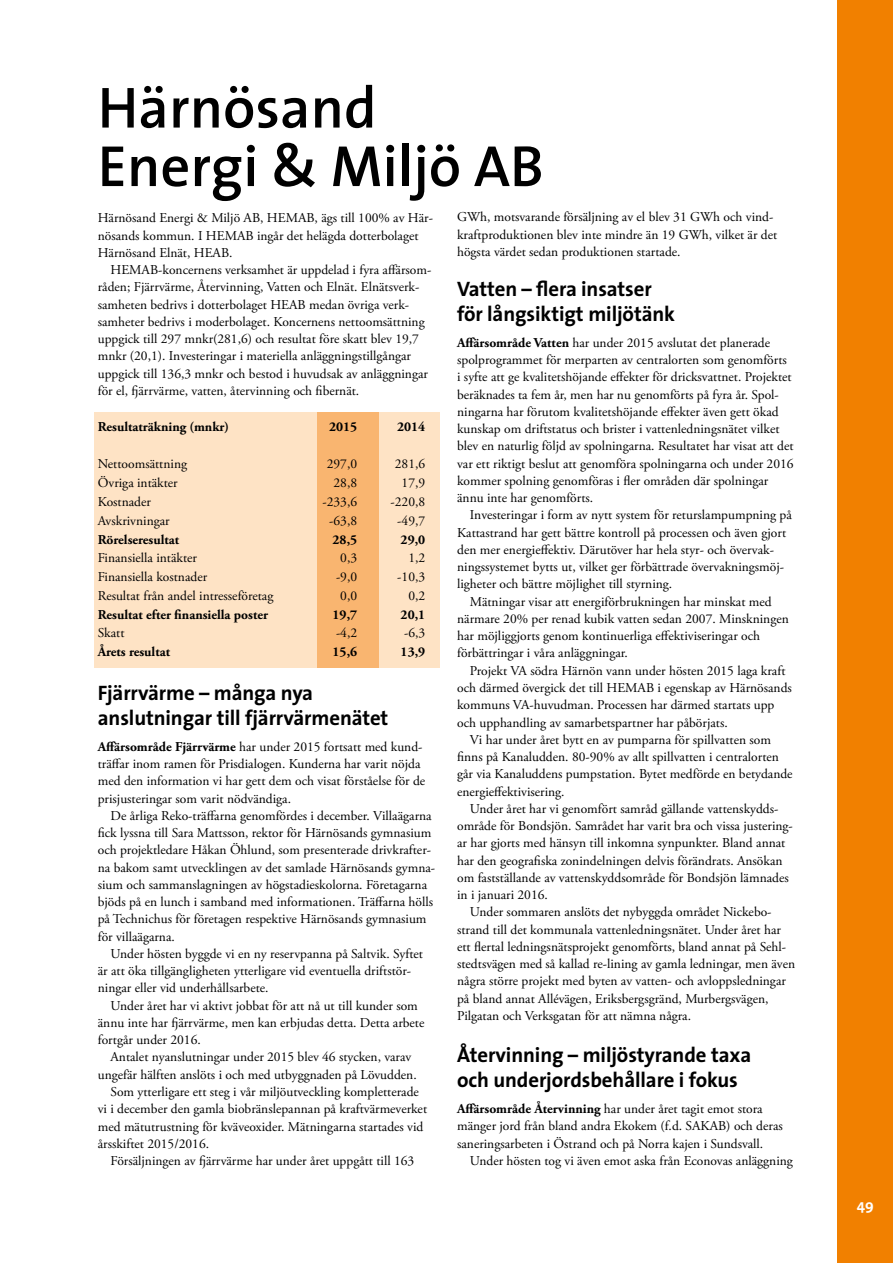
<style>
.page{position:relative;width:893px;height:1263px;background:#fff}
.page>*{position:absolute;margin:0;border:0;box-sizing:border-box;transform-origin:0 0}
.t1{font:600 58.5px/58.5px "The Sans";color:#000}
.t2{font:700 21px/25.2px "The Sans";letter-spacing:-.005em;color:#000}
.t3{font:700 15px "The Sans";color:#fff}
.t4{font:13.5px/17.2px "Adobe Garamond Pro";color:#000}
.t5{font:700 13.5px "Adobe Garamond Pro";color:#000}
.s1{font-weight:700}
</style>
<div class="page">
<div style="left:838px;top:0;width:55px;height:1263px;background:#f18000"></div>
<div style="left:94px;top:412px;width:346px;height:256px;background:#fee3c5"></div>
<div style="left:317px;top:412px;width:62px;height:256px;background:#f9b570"></div>
<h1 class="t1" style="left:98px;top:77px;width:447px">Härnösand<br>Energi &amp; Miljö AB</h1>
<p class="t4" style="left:98px;top:210px;width:337px">Härnösand Energi &amp; Miljö AB, HEMAB, ägs till 100% av Här&shy;nösands kommun. I HEMAB ingår det helägda dotterbolaget<br>Härnösand Elnät, HEAB.</p>
<p class="t4" style="left:98px;top:262px;width:335px;text-indent:13px">HEMAB-koncernens verksamhet är uppdelad i fyra affärsom&shy;råden; Fjärrvärme, Återvinning, Vatten och Elnät. Elnätsverk&shy;samheten bedrivs i dotterbolaget HEAB medan övriga verk&shy;samheter bedrivs i moderbolaget. Koncernens nettoomsättning uppgick till 297 mnkr(281,6) och resultat före skatt blev 19,7 mnkr (20,1). Investeringar i materiella anläggningstillgångar uppgick till 136,3 mnkr och bestod i huvudsak av anläggningar för el, fjärrvärme, vatten, återvinning och fibernät.</p>
<p class="t5" style="left:98px;top:419px;width:133px">Resultaträkning (mnkr)</p>
<p class="t5" style="left:329px;top:419px;width:30px">2015</p>
<p class="t5" style="left:397px;top:419px;width:30px">2014</p>
<p class="t4" style="left:98px;top:456px;width:91px">Nettoomsättning</p>
<p class="t4" style="left:327px;top:456px;width:32px">297,0</p>
<p class="t4" style="left:395px;top:456px;width:32px">281,6</p>
<p class="t4" style="left:98px;top:475px;width:82px">Övriga intäkter</p>
<p class="t4" style="left:334px;top:475px;width:25px">28,8</p>
<p class="t4" style="left:402px;top:475px;width:25px">17,9</p>
<p class="t4" style="left:98px;top:494px;width:55px">Kostnader</p>
<p class="t4" style="left:322px;top:494px;width:36px">-233,6</p>
<p class="t4" style="left:391px;top:494px;width:36px">-220,8</p>
<p class="t4" style="left:98px;top:512px;width:73px">Avskrivningar</p>
<p class="t4" style="left:329px;top:512px;width:29px">-63,8</p>
<p class="t4" style="left:397px;top:512px;width:29px">-49,7</p>
<p class="t5" style="left:98px;top:531px;width:83px">Rörelseresultat</p>
<p class="t5" style="left:333px;top:531px;width:26px">28,5</p>
<p class="t5" style="left:401px;top:531px;width:26px">29,0</p>
<p class="t4" style="left:98px;top:550px;width:101px">Finansiella intäkter</p>
<p class="t4" style="left:340px;top:550px;width:18px">0,3</p>
<p class="t4" style="left:408px;top:550px;width:18px">1,2</p>
<p class="t4" style="left:98px;top:569px;width:111px">Finansiella kostnader</p>
<p class="t4" style="left:336px;top:569px;width:23px">-9,0</p>
<p class="t4" style="left:397px;top:569px;width:29px">-10,3</p>
<p class="t4" style="left:98px;top:587px;width:177px">Resultat från andel intresseföretag</p>
<p class="t4" style="left:340px;top:587px;width:18px">0,0</p>
<p class="t4" style="left:408px;top:587px;width:18px">0,2</p>
<p class="t5" style="left:98px;top:606px;width:172px">Resultat efter finansiella poster</p>
<p class="t5" style="left:333px;top:606px;width:26px">19,7</p>
<p class="t5" style="left:401px;top:606px;width:26px">20,1</p>
<p class="t4" style="left:98px;top:625px;width:28px">Skatt</p>
<p class="t4" style="left:336px;top:625px;width:23px">-4,2</p>
<p class="t4" style="left:404px;top:625px;width:23px">-6,3</p>
<p class="t5" style="left:98px;top:644px;width:74px">Årets resultat</p>
<p class="t5" style="left:333px;top:644px;width:26px">15,6</p>
<p class="t5" style="left:401px;top:644px;width:26px">13,9</p>
<h2 class="t2" style="left:98px;top:680px;width:292px">Fjärrvärme – många nya anslutningar till fjärrvärmenätet</h2>
<p class="t4" style="left:98px;top:738px;width:329px"><span class="s1">Affärsområde Fjärrvärme</span> har under 2015 fortsatt med kund&shy;träffar inom ramen för Prisdialogen. Kunderna har varit nöjda med den information vi har gett dem och visat förståelse för de prisjusteringar som varit nödvändiga.</p>
<p class="t4" style="left:98px;top:807px;width:339px;text-indent:13px">De årliga Reko-träffarna genomfördes i december. Villaägarna fick lyssna till Sara Mattsson, rektor för Härnösands gymnasium och projektledare Håkan Öhlund, som presenterade drivkrafter&shy;na bakom samt utvecklingen av det samlade Härnösands gymna&shy;sium och sammanslagningen av högstadieskolorna. Företagarna bjöds på en lunch i samband med informationen. Träffarna hölls på Technichus för företagen respektive Härnösands gymnasium för villaägarna.</p>
<p class="t4" style="left:98px;top:945px;width:327px;text-indent:13px">Under hösten byggde vi en ny reservpanna på Saltvik. Syftet är att öka tillgängligheten ytterligare vid eventuella driftstör&shy;ningar eller vid underhållsarbete.</p>
<p class="t4" style="left:98px;top:997px;width:328px;text-indent:13px">Under året har vi aktivt jobbat för att nå ut till kunder som ännu inte har fjärrvärme, men kan erbjudas detta. Detta arbete fortgår under 2016.</p>
<p class="t4" style="left:111px;top:1049px;width:302px">Antalet nyanslutningar under 2015 blev 46 stycken, varav</p>
<p class="t4" style="left:98px;top:1066px;width:320px">ungefär hälften anslöts i och med utbyggnaden på Lövudden.</p>
<p class="t4" style="left:111px;top:1083px;width:310px">Som ytterligare ett steg i vår miljöutveckling kompletterade</p>
<p class="t4" style="left:98px;top:1101px;width:331px">vi i december den gamla biobränslepannan på kraftvärmeverket</p>
<p class="t4" style="left:98px;top:1118px;width:327px">med mätutrustning för kväveoxider. Mätningarna startades vid</p>
<p class="t4" style="left:98px;top:1135px;width:113px">årsskiftet 2015/2016.</p>
<p class="t4" style="left:111px;top:1152px;width:305px">Försäljningen av fjärrvärme har under året uppgått till 163</p>
<p class="t4" style="left:457px;top:209px;width:322px">GWh, motsvarande försäljning av el blev 31 GWh och vind&shy;kraftproduktionen blev inte mindre än 19 GWh, vilket är det högsta värdet sedan produktionen startade.</p>
<h2 class="t2" style="left:457px;top:276px;width:219px">Vatten – flera insatser för långsiktigt miljötänk</h2>
<p class="t4" style="left:457px;top:334px;width:338px"><span class="s1">Affärsområde Vatten</span> har under 2015 avslutat det planerade spolprogrammet för merparten av centralorten som genomförts i syfte att ge kvalitetshöjande effekter för dricksvattnet. Projektet beräknades ta fem år, men har nu genomförts på fyra år. Spol&shy;ningarna har förutom kvalitetshöjande effekter även gett ökad kunskap om driftstatus och brister i vattenledningsnätet vilket blev en naturlig följd av spolningarna. Resultatet har visat att det var ett riktigt beslut att genomföra spolningarna och under 2016 kommer spolning genomföras i fler områden där spolningar ännu inte har genomförts.</p>
<p class="t4" style="left:457px;top:507px;width:336px;text-indent:13px">Investeringar i form av nytt system för returslampumpning på Kattastrand har gett bättre kontroll på processen och även gjort den mer energieffektiv. Därutöver har hela styr- och övervak&shy;ningssystemet bytts ut, vilket ger förbättrade övervakningsmöj&shy;ligheter och bättre möjlighet till styrning.</p>
<p class="t4" style="left:457px;top:593px;width:333px;text-indent:13px">Mätningar visar att energiförbrukningen har minskat med närmare 20% per renad kubik vatten sedan 2007. Minskningen har möjliggjorts genom kontinuerliga effektiviseringar och förbättringar i våra anläggningar.</p>
<p class="t4" style="left:470px;top:662px;width:317px">Projekt VA södra Härnön vann under hösten 2015 laga kraft</p>
<p class="t4" style="left:457px;top:679px;width:336px">och därmed övergick det till HEMAB i egenskap av Härnösands</p>
<p class="t4" style="left:457px;top:697px;width:319px">kommuns VA-huvudman. Processen har därmed startats upp</p>
<p class="t4" style="left:457px;top:714px;width:272px">och upphandling av samarbetspartner har påbörjats.</p>
<p class="t4" style="left:470px;top:731px;width:303px">Vi har under året bytt en av pumparna för spillvatten som</p>
<p class="t4" style="left:457px;top:749px;width:323px">finns på Kanaludden. 80-90% av allt spillvatten i centralorten</p>
<p class="t4" style="left:457px;top:766px;width:337px">går via Kanaluddens pumpstation. Bytet medförde en betydande</p>
<p class="t4" style="left:457px;top:783px;width:109px">energieffektivisering.</p>
<p class="t4" style="left:470px;top:800px;width:310px">Under året har vi genomfört samråd gällande vattenskydds-</p>
<p class="t4" style="left:457px;top:818px;width:337px">område för Bondsjön. Samrådet har varit bra och vissa justering-</p>
<p class="t4" style="left:457px;top:835px;width:330px">ar har gjorts med hänsyn till inkomna synpunkter. Bland annat</p>
<p class="t4" style="left:457px;top:852px;width:327px">har den geografiska zonindelningen delvis förändrats. Ansökan</p>
<p class="t4" style="left:457px;top:869px;width:333px">om fastställande av vattenskyddsområde för Bondsjön lämnades</p>
<p class="t4" style="left:457px;top:887px;width:92px">in i januari 2016.</p>
<p class="t4" style="left:470px;top:904px;width:303px">Under sommaren anslöts det nybyggda området Nickebo-</p>
<p class="t4" style="left:457px;top:921px;width:325px">strand till det kommunala vattenledningsnätet. Under året har</p>
<p class="t4" style="left:457px;top:938px;width:331px">ett flertal ledningsnätsprojekt genomförts, bland annat på Sehl-</p>
<p class="t4" style="left:457px;top:956px;width:339px">stedtsvägen med så kallad re-lining av gamla ledningar, men även</p>
<p class="t4" style="left:457px;top:973px;width:330px">några större projekt med byten av vatten- och avloppsledningar</p>
<p class="t4" style="left:457px;top:990px;width:313px">på bland annat Allévägen, Eriksbergsgränd, Murbergsvägen,</p>
<p class="t4" style="left:457px;top:1007px;width:236px">Pilgatan och Verksgatan för att nämna några.</p>
<h2 class="t2" style="left:457px;top:1042px;width:296px">Återvinning – miljöstyrande taxa och underjordsbehållare i fokus</h2>
<p class="t4" style="left:457px;top:1101px;width:327px"><span class="s1">Affärsområde Återvinning</span> har under året tagit emot stora mänger jord från bland andra Ekokem (f.d. SAKAB) och deras saneringsarbeten i Östrand och på Norra kajen i Sundsvall.</p>
<p class="t4" style="left:470px;top:1152px;width:325px">Under hösten tog vi även emot aska från Econovas anläggning</p>
<p class="t3" style="left:857px;top:1192px;width:19px">49</p>
</div>
